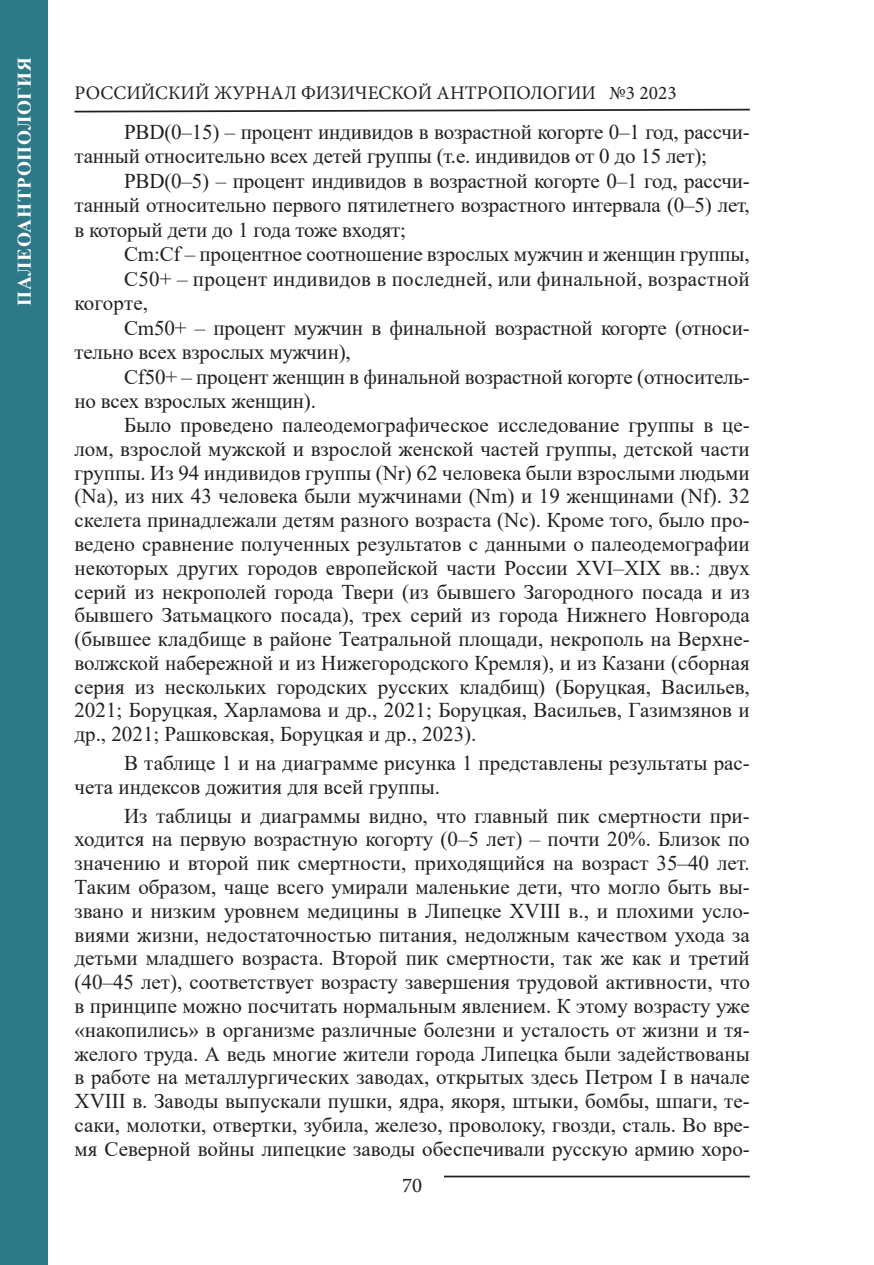
<style>
.page{position:relative;width:874px;height:1265px;background:#fff}
.page>*{position:absolute;margin:0;border:0;box-sizing:border-box;transform-origin:0 0}
.t1{font:21px/23.8px "Times New Roman";color:#231f20}
.t2{font:21px "Minion Pro";color:#231f20}
.t3{font:19.25px "Minion Pro";color:#231f20}
.t4{font:700 19.25px "Times New Roman";letter-spacing:.035em;color:#fff}
</style>
<div class="page">
<svg style="left:74px;top:108px;width:676px;height:5px"></svg>
<hr style="left:443px;top:1176px;width:306px;height:1px;background:#231f20">
<div style="left:0;top:0;width:47px;height:1265px;background:#2e7988"></div>
<p class="t4" style="left:10px;top:306px;width:250px;rotate:-90deg">ПАЛЕОАНТРОПОЛОГИЯ</p>
<p class="t3" style="left:74px;top:80px;width:603px">РОССИЙСКИЙ ЖУРНАЛ ФИЗИЧЕСКОЙ АНТРОПОЛОГИИ №3 2023</p>
<p class="t1" style="left:74px;top:119px;width:676px;line-height:24.5px;text-indent:50px">PBD(0–15) – процент индивидов в возрастной когорте 0–1 год, рассчи&shy;танный относительно всех детей группы (т.е. индивидов от 0 до 15 лет);</p>
<p class="t1" style="left:74px;top:168px;width:676px;line-height:24.5px;text-align:justify;text-indent:50px">PBD(0–5) – процент индивидов в возрастной когорте 0–1 год, рассчи&shy;танный относительно первого пятилетнего возрастного интервала (0–5) лет, в который дети до 1 года тоже входят;</p>
<p class="t1" style="left:124px;top:242px;width:627px">Cm:Cf – процентное соотношение взрослых мужчин и женщин группы,</p>
<p class="t1" style="left:124px;top:266px;width:627px">C50+ – процент индивидов в последней, или финальной, возрастной</p>
<p class="t1" style="left:74px;top:291px;width:75px">когорте,</p>
<p class="t1" style="left:124px;top:315px;width:627px">Cm50+ – процент мужчин в финальной возрастной когорте (относи-</p>
<p class="t1" style="left:74px;top:340px;width:277px">тельно всех взрослых мужчин),</p>
<p class="t1" style="left:124px;top:364px;width:627px">Cf50+ – процент женщин в финальной возрастной когорте (относитель-</p>
<p class="t1" style="left:74px;top:389px;width:243px">но всех взрослых женщин).</p>
<p class="t1" style="left:124px;top:412px;width:627px">Было проведено палеодемографическое исследование группы в це-</p>
<p class="t1" style="left:74px;top:436px;width:676px">лом, взрослой мужской и взрослой женской частей группы, детской части</p>
<p class="t1" style="left:74px;top:460px;width:676px">группы. Из 94 индивидов группы (Nr) 62 человека были взрослыми людьми</p>
<p class="t1" style="left:74px;top:484px;width:676px">(Na), из них 43 человека были мужчинами (Nm) и 19 женщинами (Nf). 32</p>
<p class="t1" style="left:74px;top:508px;width:676px">скелета принадлежали детям разного возраста (Nc). Кроме того, было про-</p>
<p class="t1" style="left:74px;top:531px;width:676px">ведено сравнение полученных результатов с данными о палеодемографии</p>
<p class="t1" style="left:74px;top:555px;width:676px">некоторых других городов европейской части России XVI–XIX вв.: двух</p>
<p class="t1" style="left:74px;top:579px;width:676px">серий из некрополей города Твери (из бывшего Загородного посада и из</p>
<p class="t1" style="left:74px;top:603px;width:676px">бывшего Затьмацкого посада), трех серий из города Нижнего Новгорода</p>
<p class="t1" style="left:74px;top:626px;width:676px">(бывшее кладбище в районе Театральной площади, некрополь на Верхне-</p>
<p class="t1" style="left:74px;top:650px;width:676px">волжской набережной и из Нижегородского Кремля), и из Казани (сборная</p>
<p class="t1" style="left:74px;top:674px;width:676px">серия из нескольких городских русских кладбищ) (Боруцкая, Васильев,</p>
<p class="t1" style="left:74px;top:698px;width:676px">2021; Боруцкая, Харламова и др., 2021; Боруцкая, Васильев, Газимзянов и</p>
<p class="t1" style="left:74px;top:722px;width:403px">др., 2021; Рашковская, Боруцкая и др., 2023).</p>
<p class="t1" style="left:74px;top:750px;width:676px;text-indent:50px">В таблице 1 и на диаграмме рисунка 1 представлены результаты рас&shy;чета индексов дожития для всей группы.</p>
<p class="t1" style="left:74px;top:803px;width:676px;text-align:justify;text-indent:50px">Из таблицы и диаграммы видно, что главный пик смертности при&shy;ходится на первую возрастную когорту (0–5 лет) – почти 20%. Близок по значению и второй пик смертности, приходящийся на возраст 35–40 лет.<br>Таким образом, чаще всего умирали маленькие дети, что могло быть вы&shy;звано и низким уровнем медицины в Липецке XVIII в., и плохими усло&shy;виями жизни, недостаточностью питания, недолжным качеством ухода за детьми младшего возраста. Второй пик смертности, так же как и третий (40–45 лет), соответствует возрасту завершения трудовой активности, что в принципе можно посчитать нормальным явлением. К этому возрасту уже «накопились» в организме различные болезни и усталость от жизни и тя&shy;желого труда. А ведь многие жители города Липецка были задействованы в работе на металлургических заводах, открытых здесь Петром I в начале XVIII в. Заводы выпускали пушки, ядра, якоря, штыки, бомбы, шпаги, те&shy;саки, молотки, отвертки, зубила, железо, проволоку, гвозди, сталь. Во вре&shy;мя Северной войны липецкие заводы обеспечивали русскую армию хоро-</p>
<p class="t2" style="left:402px;top:1171px;width:22px">70</p>
</div>
